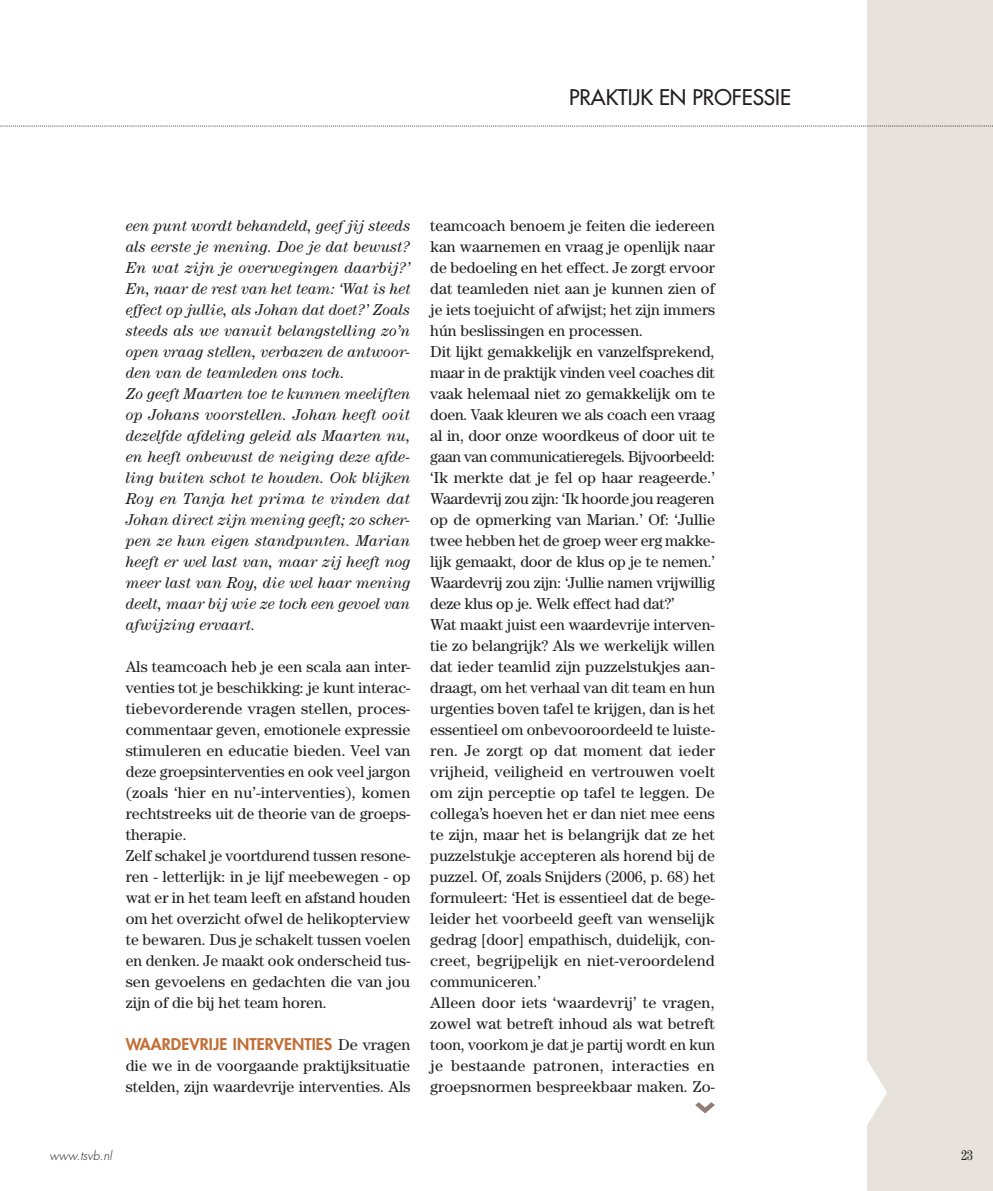
<style>
.page{position:relative;width:993px;height:1191px;background:#fff}
.page>*{position:absolute;margin:0;border:0;box-sizing:border-box;transform-origin:0 0}
.t1{font:500 21px "Futura Std";color:#231f20}
.t2{font:15.75px/21px "Century Std";color:#231f20}
.t3{font:italic 15.75px/21px "Century Std";color:#231f20}
.t4{font:800 15.75px "Futura Std";letter-spacing:.005em;color:#c26e36}
.t5{font:condensed 14px "Century Std";color:#231f20}
.t6{font:italic 300 12.25px "Futura Std";color:#231f20}
.s1{font-family:"Century Std";font-weight:400;color:#231f20}
</style>
<div class="page">
<div style="left:866px;top:0;width:126px;height:1191px;background:#e7e3dc"></div>
<svg style="left:0;top:126px;width:991px;height:1px"></svg>
<svg style="left:866px;top:992px;width:20px;height:199px"></svg>
<svg style="left:695px;top:1102px;width:19px;height:11px"></svg>
<h1 class="t1" style="left:569px;top:85px;width:223px">PRAKTIJK EN PROFESSIE</h1>
<p class="t3" style="left:126px;top:217px;width:286px">een punt wordt behandeld, geef jij steeds als eerste je mening. Doe je dat bewust?<br>En wat zijn je overwegingen daarbij?’ En, naar de rest van het team: ‘Wat is het effect op jullie, als Johan dat doet?’ Zoals steeds als we vanuit belangstelling zo’n open vraag stellen, verbazen de antwoor&shy;den van de teamleden ons toch.<br>Zo geeft Maarten toe te kunnen meeliften op Johans voorstellen. Johan heeft ooit dezelfde afdeling geleid als Maarten nu, en heeft onbewust de neiging deze afde&shy;ling buiten schot te houden. Ook blijken Roy en Tanja het prima te vinden dat Johan direct zijn mening geeft; zo scher&shy;pen ze hun eigen standpunten. Marian heeft er wel last van, maar zij heeft nog meer last van Roy, die wel haar mening deelt, maar bij wie ze toch een gevoel van afwijzing ervaart.</p>
<p class="t2" style="left:126px;top:658px;width:286px">Als teamcoach heb je een scala aan inter&shy;venties tot je beschikking: je kunt interac&shy;tiebevorderende vragen stellen, proces&shy;commentaar geven, emotionele expressie stimuleren en educatie bieden. Veel van deze groepsinterventies en ook veel jargon (zoals ‘hier en nu’-interventies), komen rechtstreeks uit de theorie van de groeps&shy;therapie.<br>Zelf schakel je voortdurend tussen resone&shy;ren - letterlijk: in je lijf meebewegen - op wat er in het team leeft en afstand houden om het overzicht ofwel de helikopterview te bewaren. Dus je schakelt tussen voelen en denken. Je maakt ook onderscheid tus&shy;sen gevoelens en gedachten die van jou zijn of die bij het team horen.</p>
<p class="t4" style="left:126px;top:1038px;width:286px">WAARDEVRIJE INTERVENTIES <span class="s1">De vragen</span></p>
<p class="t2" style="left:126px;top:1057px;width:286px">die we in de voorgaande praktijksituatie stelden, zijn waardevrije interventies. Als</p>
<p class="t2" style="left:430px;top:217px;width:286px">teamcoach benoem je feiten die iedereen kan waarnemen en vraag je openlijk naar de bedoeling en het effect. Je zorgt ervoor dat teamleden niet aan je kunnen zien of je iets toejuicht of afwijst; het zijn immers hún beslissingen en processen.<br>Dit lijkt gemakkelijk en vanzelfsprekend, maar in de praktijk vinden veel coaches dit vaak helemaal niet zo gemakkelijk om te doen. Vaak kleuren we als coach een vraag al in, door onze woordkeus of door uit te gaan van communicatieregels. Bijvoorbeeld: ‘Ik merkte dat je fel op haar reageerde.’ Waardevrij zou zijn: ‘Ik hoorde jou reageren op de opmerking van Marian.’ Of: ‘Jullie twee hebben het de groep weer erg makke&shy;lijk gemaakt, door de klus op je te nemen.’ Waardevrij zou zijn: ‘Jullie namen vrijwillig deze klus op je. Welk effect had dat?’<br>Wat maakt juist een waardevrije interven&shy;tie zo belangrijk? Als we werkelijk willen dat ieder teamlid zijn puzzelstukjes aan&shy;draagt, om het verhaal van dit team en hun urgenties boven tafel te krijgen, dan is het essentieel om onbevooroordeeld te luiste&shy;ren. Je zorgt op dat moment dat ieder vrijheid, veiligheid en vertrouwen voelt om zijn perceptie op tafel te leggen. De collega’s hoeven het er dan niet mee eens te zijn, maar het is belangrijk dat ze het puzzelstukje accepteren als horend bij de puzzel. Of, zoals Snijders (2006, p. 68) het formuleert: ‘Het is essentieel dat de bege&shy;leider het voorbeeld geeft van wenselijk gedrag [door] empathisch, duidelijk, con&shy;creet, begrijpelijk en niet-veroordelend communiceren.’<br>Alleen door iets ‘waardevrij’ te vragen, zowel wat betreft inhoud als wat betreft toon, voorkom je dat je partij wordt en kun je bestaande patronen, interacties en groepsnormen bespreekbaar maken. Zo-</p>
<p class="t6" style="left:50px;top:1150px;width:64px">www.tsvb.nl</p>
<p class="t5" style="left:960px;top:1147px;width:13px">23</p>
</div>
